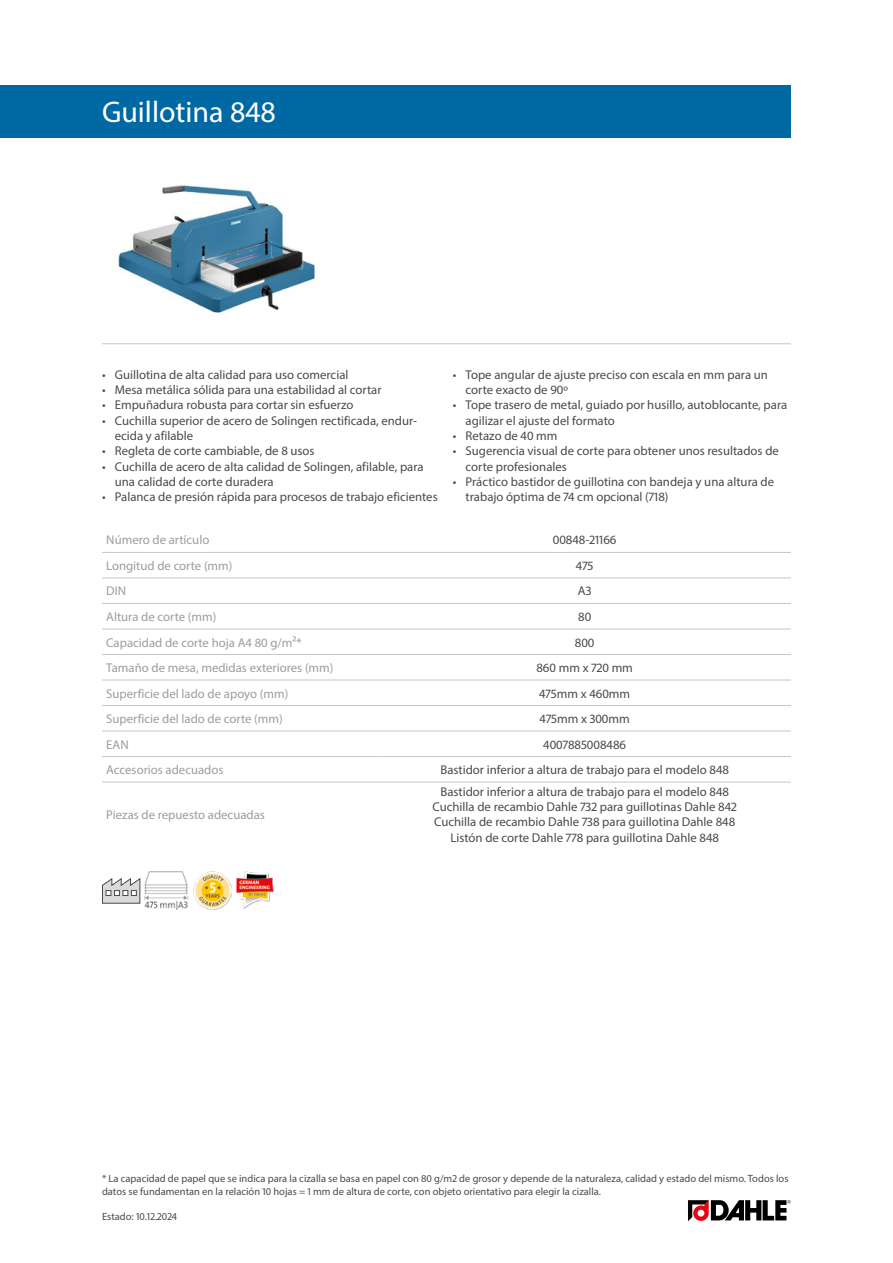
<style>
.page{position:relative;width:893px;height:1263px;background:#fff}
.page>*{position:absolute;margin:0;border:0;box-sizing:border-box;transform-origin:0 0}
.Produktname{font:30px "Myriad Pro";color:#fff}
.Produkttabelle_Zentr{font:12.75px/15.3px "Myriad Pro";color:#4a4a49}
.Produkttabelle_Links{font:12.75px "Myriad Pro";color:#9d9d9c}
.Fussnote{font:10.5px/12.6px "Myriad Pro";color:#4a4a49}
</style>
<div class="page">
<img style="left:118px;top:185px;width:198px;height:128px">
<hr style="left:102px;top:343px;width:689px;height:1px;background:#c6c6c6">
<svg style="left:102px;top:878px;width:38px;height:26px"></svg>
<img style="left:145px;top:872px;width:44px;height:38px">
<img style="left:193px;top:872px;width:38px;height:38px">
<img style="left:236px;top:872px;width:38px;height:37px">
<svg style="left:688px;top:1200px;width:103px;height:21px"></svg>
<div style="left:0;top:85px;width:791px;height:53px;background:#0069a4"></div>
<hr style="left:102px;top:552px;width:276px;height:1px;background:#c6c6c6">
<hr style="left:378px;top:552px;width:413px;height:1px;background:#c6c6c6">
<hr style="left:102px;top:577px;width:276px;height:1px;background:#c6c6c6">
<hr style="left:378px;top:577px;width:413px;height:1px;background:#c6c6c6">
<hr style="left:102px;top:603px;width:276px;height:1px;background:#c6c6c6">
<hr style="left:378px;top:603px;width:413px;height:1px;background:#c6c6c6">
<hr style="left:102px;top:629px;width:276px;height:1px;background:#c6c6c6">
<hr style="left:378px;top:629px;width:413px;height:1px;background:#c6c6c6">
<hr style="left:102px;top:654px;width:276px;height:1px;background:#c6c6c6">
<hr style="left:378px;top:654px;width:413px;height:1px;background:#c6c6c6">
<hr style="left:102px;top:680px;width:276px;height:1px;background:#c6c6c6">
<hr style="left:378px;top:680px;width:413px;height:1px;background:#c6c6c6">
<hr style="left:102px;top:705px;width:276px;height:1px;background:#c6c6c6">
<hr style="left:378px;top:705px;width:413px;height:1px;background:#c6c6c6">
<hr style="left:102px;top:731px;width:276px;height:1px;background:#c6c6c6">
<hr style="left:378px;top:731px;width:413px;height:1px;background:#c6c6c6">
<hr style="left:102px;top:756px;width:276px;height:1px;background:#c6c6c6">
<hr style="left:378px;top:756px;width:413px;height:1px;background:#c6c6c6">
<hr style="left:102px;top:782px;width:276px;height:1px;background:#c6c6c6">
<hr style="left:378px;top:782px;width:413px;height:1px;background:#c6c6c6">
<p class="Produktname" style="left:102px;top:94px;width:175px">Guillotina 848</p>
<p class="Produkttabelle_Zentr" style="left:102px;top:367px;width:248px">• Guillotina de alta calidad para uso comercial</p>
<p class="Produkttabelle_Zentr" style="left:102px;top:382px;width:281px">• Mesa metálica sólida para una estabilidad al cortar</p>
<p class="Produkttabelle_Zentr" style="left:102px;top:397px;width:253px">• Empuñadura robusta para cortar sin esfuerzo</p>
<p class="Produkttabelle_Zentr" style="left:115px;top:413px;width:304px;text-indent:-13px">• Cuchilla superior de acero de Solingen rectificada, endur&shy;ecida y afilable</p>
<p class="Produkttabelle_Zentr" style="left:102px;top:443px;width:214px">• Regleta de corte cambiable, de 8 usos</p>
<p class="Produkttabelle_Zentr" style="left:115px;top:458px;width:310px;text-indent:-13px">• Cuchilla de acero de alta calidad de Solingen, afilable, para una calidad de corte duradera</p>
<p class="Produkttabelle_Zentr" style="left:102px;top:489px;width:337px">• Palanca de presión rápida para procesos de trabajo eficientes</p>
<p class="Produkttabelle_Zentr" style="left:466px;top:367px;width:304px;text-indent:-13px">• Tope angular de ajuste preciso con escala en mm para un corte exacto de 90º</p>
<p class="Produkttabelle_Zentr" style="left:466px;top:397px;width:323px;text-indent:-13px">• Tope trasero de metal, guiado por husillo, autoblocante, para agilizar el ajuste del formato</p>
<p class="Produkttabelle_Zentr" style="left:453px;top:428px;width:106px">• Retazo de 40 mm</p>
<p class="Produkttabelle_Zentr" style="left:466px;top:443px;width:315px;text-indent:-13px">• Sugerencia visual de corte para obtener unos resultados de corte profesionales</p>
<p class="Produkttabelle_Zentr" style="left:466px;top:474px;width:310px;text-indent:-13px">• Práctico bastidor de guillotina con bandeja y una altura de trabajo óptima de 74 cm opcional (718)</p>
<p class="Produkttabelle_Links" style="left:106px;top:532px;width:105px">Número de artículo</p>
<p class="Produkttabelle_Zentr" style="left:553px;top:532px;width:65px">00848-21166</p>
<p class="Produkttabelle_Links" style="left:106px;top:558px;width:128px">Longitud de corte (mm)</p>
<p class="Produkttabelle_Zentr" style="left:576px;top:558px;width:19px">475</p>
<p class="Produkttabelle_Links" style="left:106px;top:583px;width:21px">DIN</p>
<p class="Produkttabelle_Zentr" style="left:578px;top:583px;width:15px">A3</p>
<p class="Produkttabelle_Links" style="left:106px;top:609px;width:112px">Altura de corte (mm)</p>
<p class="Produkttabelle_Zentr" style="left:578px;top:609px;width:15px">80</p>
<p class="Produkttabelle_Links" style="left:106px;top:634px;width:197px">Capacidad de corte hoja A4 80 g/m²*</p>
<p class="Produkttabelle_Zentr" style="left:575px;top:634px;width:21px">800</p>
<p class="Produkttabelle_Links" style="left:106px;top:660px;width:229px">Tamaño de mesa, medidas exteriores (mm)</p>
<p class="Produkttabelle_Zentr" style="left:536px;top:660px;width:98px">860 mm x 720 mm</p>
<p class="Produkttabelle_Links" style="left:106px;top:685px;width:184px">Superficie del lado de apoyo (mm)</p>
<p class="Produkttabelle_Zentr" style="left:539px;top:685px;width:92px">475mm x 460mm</p>
<p class="Produkttabelle_Links" style="left:106px;top:711px;width:178px">Superficie del lado de corte (mm)</p>
<p class="Produkttabelle_Zentr" style="left:540px;top:711px;width:92px">475mm x 300mm</p>
<p class="Produkttabelle_Links" style="left:106px;top:736px;width:24px">EAN</p>
<p class="Produkttabelle_Zentr" style="left:543px;top:736px;width:84px">4007885008486</p>
<p class="Produkttabelle_Links" style="left:106px;top:762px;width:119px">Accesorios adecuados</p>
<p class="Produkttabelle_Zentr" style="left:440px;top:762px;width:290px">Bastidor inferior a altura de trabajo para el modelo 848</p>
<p class="Produkttabelle_Links" style="left:106px;top:807px;width:160px">Piezas de repuesto adecuadas</p>
<p class="Produkttabelle_Zentr" style="left:440px;top:784px;width:290px">Bastidor inferior a altura de trabajo para el modelo 848</p>
<p class="Produkttabelle_Zentr" style="left:432px;top:799px;width:306px">Cuchilla de recambio Dahle 732 para guillotinas Dahle 842</p>
<p class="Produkttabelle_Zentr" style="left:434px;top:814px;width:303px">Cuchilla de recambio Dahle 738 para guillotina Dahle 848</p>
<p class="Produkttabelle_Zentr" style="left:450px;top:830px;width:270px">Listón de corte Dahle 778 para guillotina Dahle 848</p>
<p class="Fussnote" style="left:102px;top:1172px;width:688px">* La capacidad de papel que se indica para la cizalla se basa en papel con 80 g/m2 de grosor y depende de la naturaleza, calidad y estado del mismo. Todos los datos se fundamentan en la relación 10 hojas = 1 mm de altura de corte, con objeto orientativo para elegir la cizalla.</p>
<p class="Fussnote" style="left:102px;top:1210px;width:76px">Estado: 10.12.2024</p>
</div>
